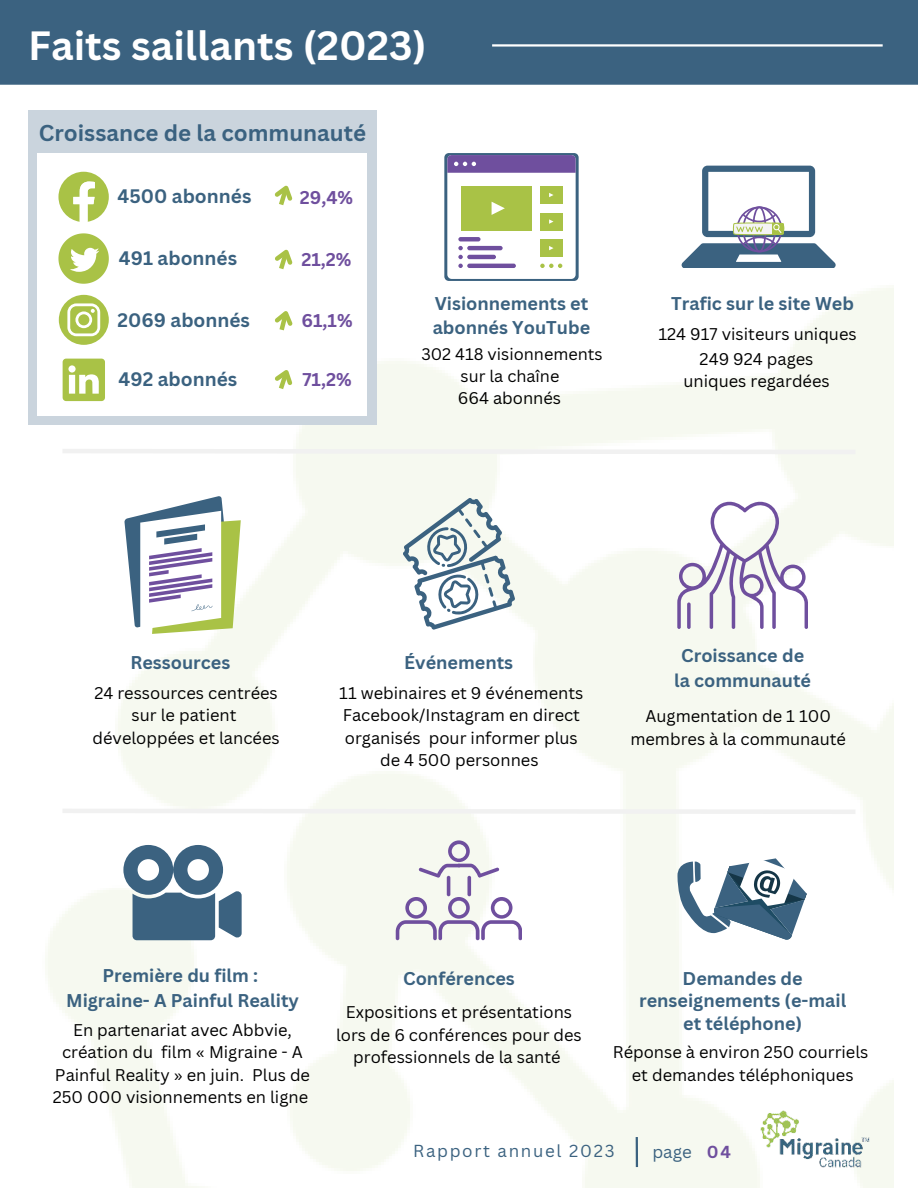
<style>
.page{position:relative;width:918px;height:1188px;background:#fff}
.page>*{position:absolute;margin:0;border:0;box-sizing:border-box;transform-origin:0 0}
.t1{font:700 39.75px "Canva Sans";color:#fff}
.t2{font:700 22.35px "Canva Sans";color:#3b6280}
.t3{font:700 19.05px "Canva Sans";color:#3b6280}
.t4{font:700 18px/24.8px "Canva Sans";color:#3b6280;text-align:center}
.t5{font:700 18px "Canva Sans";color:#6f4f9e}
.t6{font:16.95px "Canva Sans";letter-spacing:.1em;color:#3b6280}
.t7{font:16.5px/22.5px "Canva Sans";color:#000;text-align:center}
.t8{font:16.35px/22.2px "Canva Sans";color:#000;text-align:center}
.s1{font-weight:700;color:#6f4f9e}
</style>
<div class="page">
<div style="left:0;top:0;width:918px;height:85px;background:#3b6280"></div>
<img style="left:761px;top:1111px;width:119px;height:56px">
<div style="left:28px;top:110px;width:348px;height:315px;background:#cad4dd"></div>
<div style="left:37px;top:153px;width:330px;height:263px;background:#fff"></div>
<svg style="left:58px;top:172px;width:51px;height:50px"></svg>
<svg style="left:58px;top:233px;width:51px;height:51px"></svg>
<svg style="left:59px;top:295px;width:49px;height:49px"></svg>
<svg style="left:63px;top:359px;width:42px;height:42px"></svg>
<hr style="left:492px;top:44px;width:391px;height:3px;background:#fff">
<svg style="left:444px;top:153px;width:135px;height:128px"></svg>
<svg style="left:124px;top:496px;width:117px;height:138px"></svg>
<svg style="left:403px;top:498px;width:112px;height:132px"></svg>
<svg style="left:123px;top:845px;width:119px;height:95px"></svg>
<svg style="left:677px;top:856px;width:130px;height:84px"></svg>
<svg style="left:62px;top:447px;width:798px;height:9px"></svg>
<svg style="left:62px;top:806px;width:794px;height:10px"></svg>
<svg style="left:682px;top:166px;width:154px;height:102px"></svg>
<svg style="left:274px;top:185px;width:19px;height:20px"></svg>
<svg style="left:275px;top:249px;width:18px;height:21px"></svg>
<svg style="left:275px;top:311px;width:18px;height:20px"></svg>
<svg style="left:275px;top:370px;width:18px;height:19px"></svg>
<svg style="left:677px;top:499px;width:131px;height:130px"></svg>
<svg style="left:687px;top:603px;width:4px;height:26px"></svg>
<svg style="left:396px;top:897px;width:126px;height:43px"></svg>
<hr style="left:447px;top:876px;width:3px;height:20px;background:#6f4f9e;border-radius:2px">
<svg style="left:467px;top:876px;width:4px;height:20px"></svg>
<svg style="left:419px;top:840px;width:80px;height:38px"></svg>
<hr style="left:636px;top:1137px;width:2px;height:30px;background:#3b6280">
<h1 class="t1" style="left:28px;top:22px;width:400px">Faits saillants (2023)</h1>
<h2 class="t2" style="left:39px;top:120px;width:329px">Croissance de la communauté</h2>
<p class="t3" style="left:118px;top:185px;width:135px">4500 abonnés</p>
<p class="t5" style="left:300px;top:186px;width:55px">29,4%</p>
<p class="t3" style="left:119px;top:247px;width:120px">491 abonnés</p>
<p class="t5" style="left:301px;top:249px;width:52px">21,2%</p>
<p class="t3" style="left:118px;top:308px;width:134px">2069 abonnés</p>
<p class="t5" style="left:301px;top:310px;width:53px">61,1%</p>
<p class="t4" style="left:433px;top:291px;width:159px;text-align:left">Visionnements et abonnés YouTube</p>
<p class="t4" style="left:671px;top:291px;width:184px">Trafic sur le site Web</p>
<p class="t7" style="left:658px;top:323px;width:200px">124 917 visiteurs uniques</p>
<p class="t3" style="left:119px;top:368px;width:120px">492 abonnés</p>
<p class="t5" style="left:302px;top:369px;width:51px">71,2%</p>
<p class="t8" style="left:421px;top:343px;width:183px">302 418 visionnements sur la chaîne</p>
<p class="t7" style="left:458px;top:387px;width:105px">664 abonnés</p>
<p class="t7" style="left:683px;top:348px;width:148px">249 924 pages uniques regardées</p>
<p class="t4" style="left:130px;top:650px;width:101px">Ressources</p>
<p class="t4" style="left:404px;top:650px;width:111px">Événements</p>
<p class="t7" style="left:93px;top:682px;width:189px">24 ressources centrées sur le patient développées et lancées</p>
<p class="t7" style="left:339px;top:682px;width:246px">11 webinaires et 9 événements<br>Facebook/Instagram en direct organisés pour informer plus de 4 500 personnes</p>
<p class="t4" style="left:674px;top:644px;width:138px">Croissance de la communauté</p>
<p class="t7" style="left:630px;top:705px;width:217px">Augmentation de 1 100 membres à la communauté</p>
<p class="t4" style="left:66px;top:964px;width:234px">Première du film :<br>Migraine- A Painful Reality</p>
<p class="t7" style="left:53px;top:1018px;width:259px">En partenariat avec Abbvie, création du film « Migraine - A<br>Painful Reality » en juin. Plus de<br>250 000 visionnements en ligne</p>
<p class="t4" style="left:403px;top:967px;width:113px">Conférences</p>
<p class="t7" style="left:336px;top:1001px;width:247px">Expositions et présentations lors de 6 conférences pour des professionnels de la santé</p>
<p class="t4" style="left:639px;top:967px;width:209px;line-height:22.5px">Demandes de renseignements (e-mail et téléphone)</p>
<p class="t7" style="left:613px;top:1041px;width:257px">Réponse à environ 250 courriels et demandes téléphoniques</p>
<p class="t6" style="left:413px;top:1141px;width:203px">Rapport annuel 2023</p>
<p class="t6" style="left:652px;top:1142px;width:80px">page <span class="s1">04</span></p>
</div>
